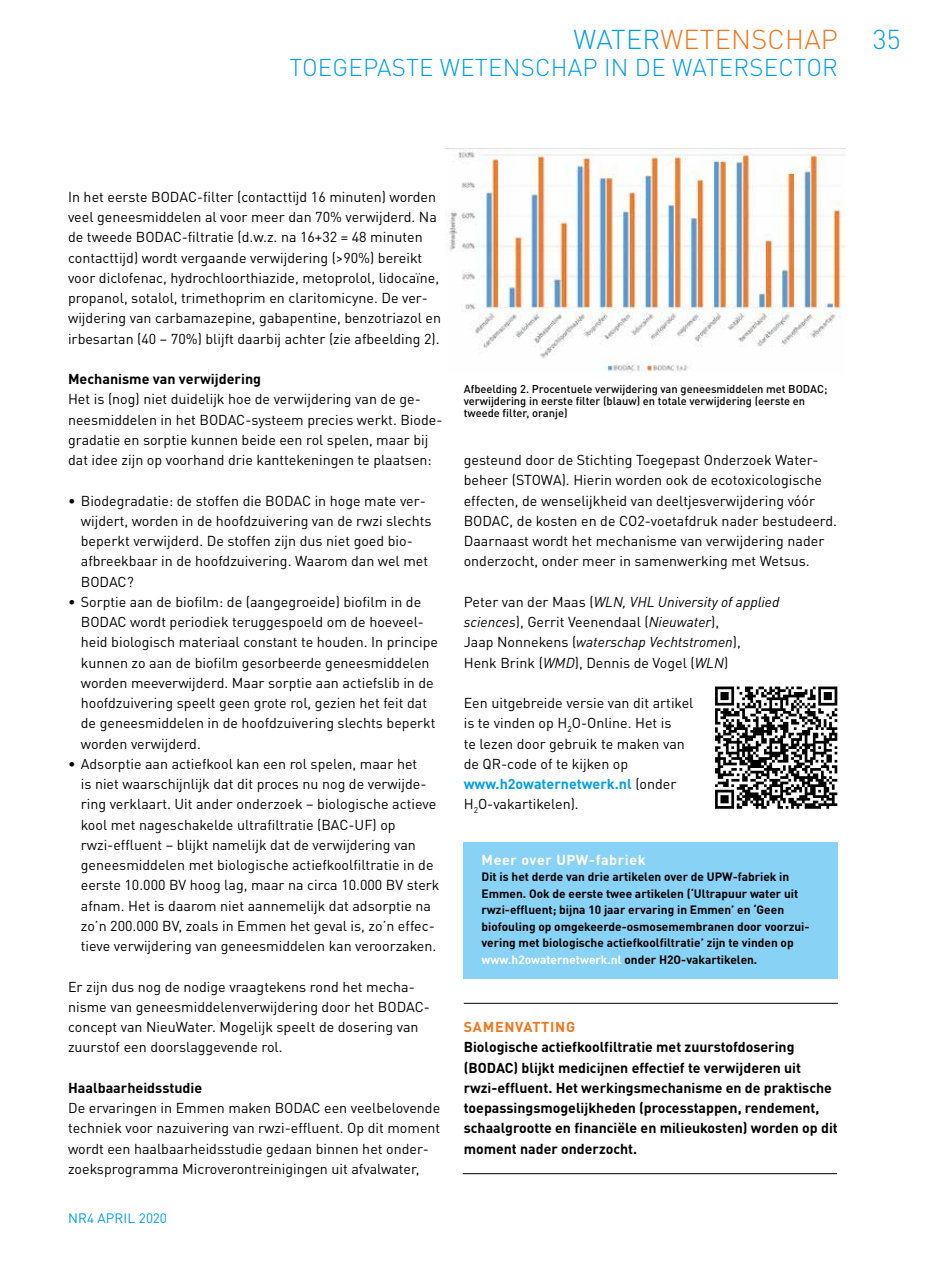
<style>
.page{position:relative;width:936px;height:1263px;background:#fff}
.page>*{position:absolute;margin:0;border:0;box-sizing:border-box;transform-origin:0 0}
.t1{font:300 27px "DIN Pro";letter-spacing:.01em;color:#ee7620}
.t2{font:300 27px "DIN Pro";color:#009ee3}
.t3{font:300 24px "DIN Pro";letter-spacing:.01em;color:#009ee3}
.t4{font:14.25px/20.2px "DIN Pro";color:#000}
.t5{font:700 14.25px/20.2px "DIN Pro";color:#000}
.t6{font:700 14.25px "DIN Pro";letter-spacing:.04em;color:#fff}
.t7{font:700 14.25px "DIN Pro";letter-spacing:.05em;color:#ee7620}
.t8{font:13.5px "DIN Pro";letter-spacing:.01em;color:#009ee3}
.t9{font:700 12px/16.5px "DIN Pro";color:#000}
.t10{font:500 11.25px/12px "DIN Pro";color:#000}
.s1{color:#009ee3}
.s2{font-style:italic}
.s3{font-weight:700;color:#009ee3}
.s4{color:#fff}
</style>
<div class="page">
<div style="left:463px;top:843px;width:375px;height:136px;background:#88d2f6"></div>
<hr style="left:462px;top:1173px;width:375px;height:1px;background:#000">
<hr style="left:463px;top:1003px;width:375px;height:1px;background:#000">
<img style="left:448px;top:149px;width:396px;height:224px">
<svg style="left:715px;top:686px;width:122px;height:123px"></svg>
<h1 class="t1" style="left:573px;top:18px;width:266px"><span class="s1">WATER</span>WETENSCHAP</h1>
<h2 class="t3" style="left:289px;top:49px;width:550px">TOEGEPASTE WETENSCHAP IN DE WATERSECTOR</h2>
<h1 class="t2" style="left:872px;top:18px;width:29px">35</h1>
<p class="t4" style="left:68px;top:185px;width:374px">In het eerste BODAC-filter (contacttijd 16 minuten) worden veel geneesmiddelen al voor meer dan 70% verwijderd. Na de tweede BODAC-filtratie (d.w.z. na 16+32 = 48 minuten contacttijd) wordt vergaande verwijdering (&gt;90%) bereikt voor diclofenac, hydrochloorthiazide, metoprolol, lidocaïne, propanol, sotalol, trimethoprim en claritomicyne. De ver&shy;wijdering van carbamazepine, gabapentine, benzotriazol en irbesartan (40 – 70%) blijft daarbij achter (zie afbeelding 2).</p>
<p class="t5" style="left:68px;top:367px;width:194px">Mechanisme van verwijdering</p>
<p class="t4" style="left:68px;top:388px;width:376px">Het is (nog) niet duidelijk hoe de verwijdering van de ge&shy;neesmiddelen in het BODAC-systeem precies werkt. Biode&shy;gradatie en sorptie kunnen beide een rol spelen, maar bij dat idee zijn op voorhand drie kanttekeningen te plaatsen:</p>
<p class="t4" style="left:81px;top:489px;width:352px;text-indent:-13px">• Biodegradatie: de stoffen die BODAC in hoge mate ver&shy;wijdert, worden in de hoofdzuivering van de rwzi slechts beperkt verwijderd. De stoffen zijn dus niet goed bio&shy;afbreekbaar in de hoofdzuivering. Waarom dan wel met BODAC?</p>
<p class="t4" style="left:81px;top:590px;width:359px;text-indent:-13px">• Sorptie aan de biofilm: de (aangegroeide) biofilm in de BODAC wordt periodiek teruggespoeld om de hoeveel&shy;heid biologisch materiaal constant te houden. In principe kunnen zo aan de biofilm gesorbeerde geneesmiddelen worden meeverwijderd. Maar sorptie aan actiefslib in de hoofdzuivering speelt geen grote rol, gezien het feit dat de geneesmiddelen in de hoofdzuivering slechts beperkt worden verwijderd.</p>
<p class="t4" style="left:81px;top:752px;width:360px;text-indent:-13px">• Adsorptie aan actiefkool kan een rol spelen, maar het<br>is niet waarschijnlijk dat dit proces nu nog de verwijde&shy;ring verklaart. Uit ander onderzoek – biologische actieve kool met nageschakelde ultrafiltratie (BAC-UF) op rwzi-effluent – blijkt namelijk dat de verwijdering van geneesmiddelen met biologische actiefkoolfiltratie in de eerste 10.000 BV hoog lag, maar na circa 10.000 BV sterk afnam. Het is daarom niet aannemelijk dat adsorptie na zo’n 200.000 BV, zoals in Emmen het geval is, zo’n effec&shy;tieve verwijdering van geneesmiddelen kan veroorzaken.</p>
<p class="t4" style="left:68px;top:975px;width:363px">Er zijn dus nog de nodige vraagtekens rond het mecha&shy;nisme van geneesmiddelenverwijdering door het BODAC&shy;concept van NieuWater. Mogelijk speelt de dosering van zuurstof een doorslaggevende rol.</p>
<p class="t5" style="left:68px;top:1076px;width:136px">Haalbaarheidsstudie</p>
<p class="t4" style="left:68px;top:1096px;width:374px">De ervaringen in Emmen maken BODAC een veelbelovende techniek voor nazuivering van rwzi-effluent. Op dit moment wordt een haalbaarheidsstudie gedaan binnen het onder&shy;zoeksprogramma Microverontreinigingen uit afvalwater,</p>
<p class="t8" style="left:68px;top:1208px;width:100px">NR4 APRIL 2020</p>
<p class="t10" style="left:463px;top:382px;width:365px">Afbeelding 2. Procentuele verwijdering van geneesmiddelen met BODAC; verwijdering in eerste filter (blauw) en totale verwijdering (eerste en tweede filter, oranje)</p>
<p class="t4" style="left:463px;top:448px;width:375px">gesteund door de Stichting Toegepast Onderzoek Water&shy;beheer (STOWA). Hierin worden ook de ecotoxicologische effecten, de wenselijkheid van deeltjesverwijdering vóór BODAC, de kosten en de CO2-voetafdruk nader bestudeerd.<br>Daarnaast wordt het mechanisme van verwijdering nader onderzocht, onder meer in samenwerking met Wetsus.</p>
<p class="t4" style="left:463px;top:590px;width:317px">Peter van der Maas (<span class="s2">WLN, VHL University of applied sciences</span>), Gerrit Veenendaal (<span class="s2">Nieuwater</span>),<br>Jaap Nonnekens (<span class="s2">waterschap Vechtstromen</span>),<br>Henk Brink (<span class="s2">WMD</span>), Dennis de Vogel (<span class="s2">WLN</span>)</p>
<p class="t4" style="left:463px;top:691px;width:231px">Een uitgebreide versie van dit artikel is te vinden op H<sub>2</sub>O-Online. Het is<br>te lezen door gebruik te maken van de QR-code of te kijken op <span class="s3">www.h2owaternetwerk.nl</span> (onder<br>H<sub>2</sub>O-vakartikelen).</p>
<p class="t6" style="left:481px;top:848px;width:166px">Meer over UPW-fabriek</p>
<p class="t9" style="left:481px;top:867px;width:329px">Dit is het derde van drie artikelen over de UPW-fabriek in Emmen. Ook de eerste twee artikelen (‘Ultrapuur water uit rwzi-effluent; bijna 10 jaar ervaring in Emmen’ en ‘Geen biofouling op omgekeerde-osmosemembranen door voorzui&shy;vering met biologische actiefkoolfiltratie’ zijn te vinden op <span class="s4">www.h2owaternetwerk.nl</span> onder H2O-vakartikelen.</p>
<p class="t7" style="left:464px;top:1015px;width:113px">SAMENVATTING</p>
<p class="t5" style="left:463px;top:1035px;width:375px">Biologische actiefkoolfiltratie met zuurstofdosering (BODAC) blijkt medicijnen effectief te verwijderen uit rwzi-effluent. Het werkingsmechanisme en de praktische toepassingsmogelijkheden (processtappen, rendement, schaalgrootte en financiële en milieukosten) worden op dit moment nader onderzocht.</p>
</div>
